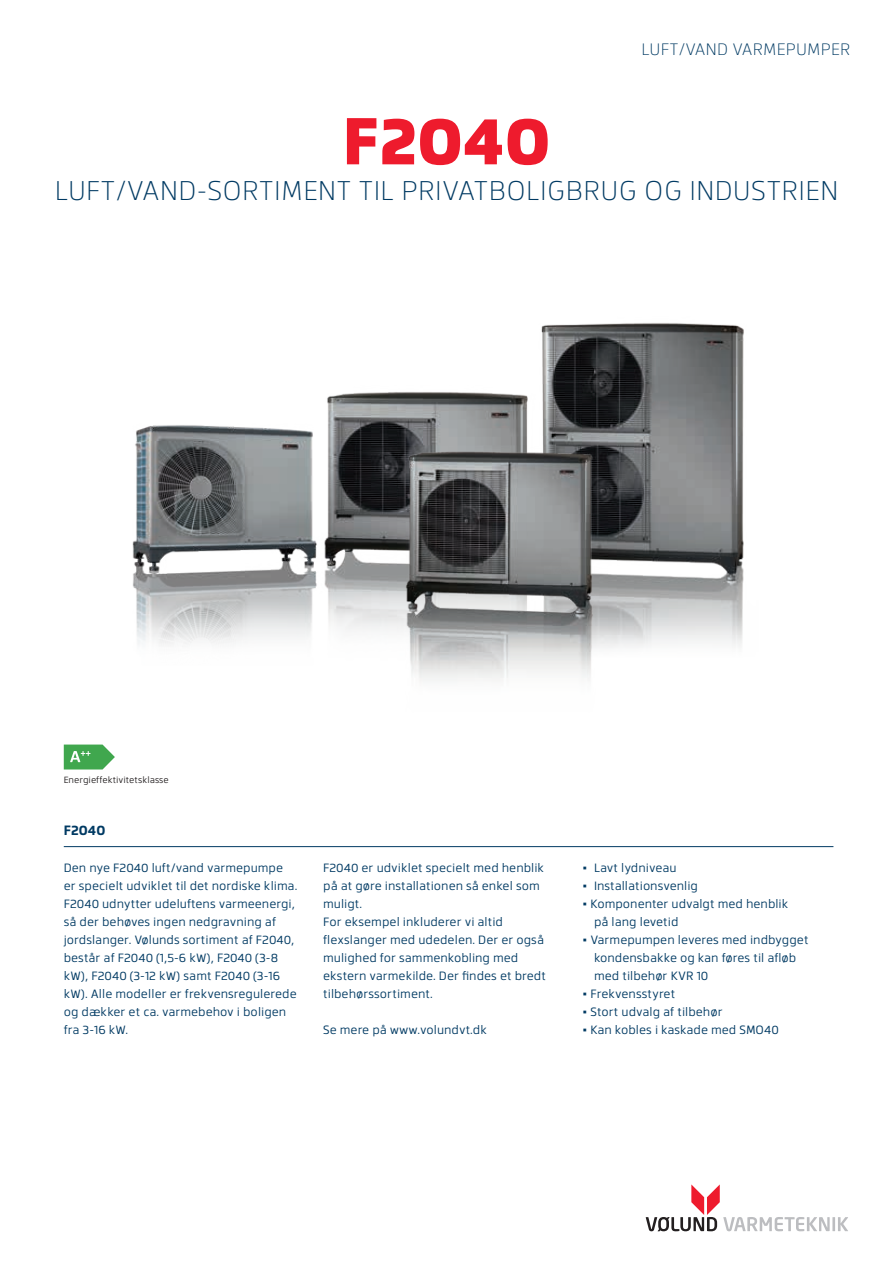
<style>
.page{position:relative;width:893px;height:1263px;background:#fff}
.page>*{position:absolute;margin:0;border:0;box-sizing:border-box;transform-origin:0 0}
.t1{font:800 66px "Facto";color:#ee1b2d}
.t2{font:300 27px "Facto";letter-spacing:.01em;color:#003a63}
.t3{font:300 16.5px "Facto";letter-spacing:.01em;color:#003a63}
.t4{font:700 13.5px "Facto";color:#003a63}
.t5{font:12px/18px "Facto";color:#003a63}
.t6{font:9px "Facto";color:#231f20}
</style>
<div class="page">
<svg style="left:838px;top:1217px;width:10px;height:14px"></svg>
<hr style="left:832px;top:1217px;width:3px;height:14px;background:#bcbdc0">
<svg style="left:646px;top:1184px;width:184px;height:47px"></svg>
<hr style="left:64px;top:846px;width:769px;height:1px;background:#003a63">
<svg style="left:64px;top:744px;width:51px;height:25px"></svg>
<img style="left:327px;top:392px;width:201px;height:239px">
<img style="left:541px;top:323px;width:203px;height:325px">
<img style="left:132px;top:415px;width:197px;height:230px">
<img style="left:389px;top:436px;width:207px;height:245px">
<h3 class="t3" style="left:641px;top:37px;width:210px">LUFT/VAND VARMEPUMPER</h3>
<h1 class="t1" style="left:343px;top:91px;width:209px">F2040</h1>
<h2 class="t2" style="left:55px;top:172px;width:785px">LUFT/VAND-SORTIMENT TIL PRIVATBOLIGBRUG OG INDUSTRIEN</h2>
<p class="t6" style="left:64px;top:773px;width:107px">Energieffektivitetsklasse</p>
<p class="t4" style="left:64px;top:820px;width:43px">F2040</p>
<p class="t5" style="left:64px;top:858px;width:235px">Den nye F2040 luft/vand varmepumpe er specielt udviklet til det nordiske klima.<br>F2040 udnytter udeluftens varmeenergi, så der behøves ingen nedgravning af jordslanger. Vølunds sortiment af F2040, består af F2040 (1,5-6 kW), F2040 (3-8 kW), F2040 (3-12 kW) samt F2040 (3-16 kW). Alle modeller er frekvensregulerede og dækker et ca. varmebehov i boligen fra 3-16 kW.</p>
<p class="t5" style="left:323px;top:858px;width:224px">F2040 er udviklet specielt med henblik på at gøre installationen så enkel som muligt.<br>For eksempel inkluderer vi altid flexslanger med udedelen. Der er også mulighed for sammenkobling med ekstern varmekilde. Der findes et bredt tilbehørssortiment.</p>
<p class="t5" style="left:323px;top:1020px;width:166px">Se mere på www.volundvt.dk</p>
<p class="t5" style="left:583px;top:858px;width:96px">• Lavt lydniveau</p>
<p class="t5" style="left:583px;top:876px;width:117px">• Installationsvenlig</p>
<p class="t5" style="left:594px;top:894px;width:196px;text-indent:-11px">• Komponenter udvalgt med henblik på lang levetid</p>
<p class="t5" style="left:594px;top:930px;width:216px;text-indent:-11px">• Varmepumpen leveres med indbygget kondensbakke og kan føres til afløb med tilbehør KVR 10</p>
<p class="t5" style="left:583px;top:984px;width:94px">• Frekvensstyret</p>
<p class="t5" style="left:583px;top:1002px;width:142px">• Stort udvalg af tilbehør</p>
<p class="t5" style="left:583px;top:1020px;width:198px">• Kan kobles i kaskade med SMO40</p>
</div>
